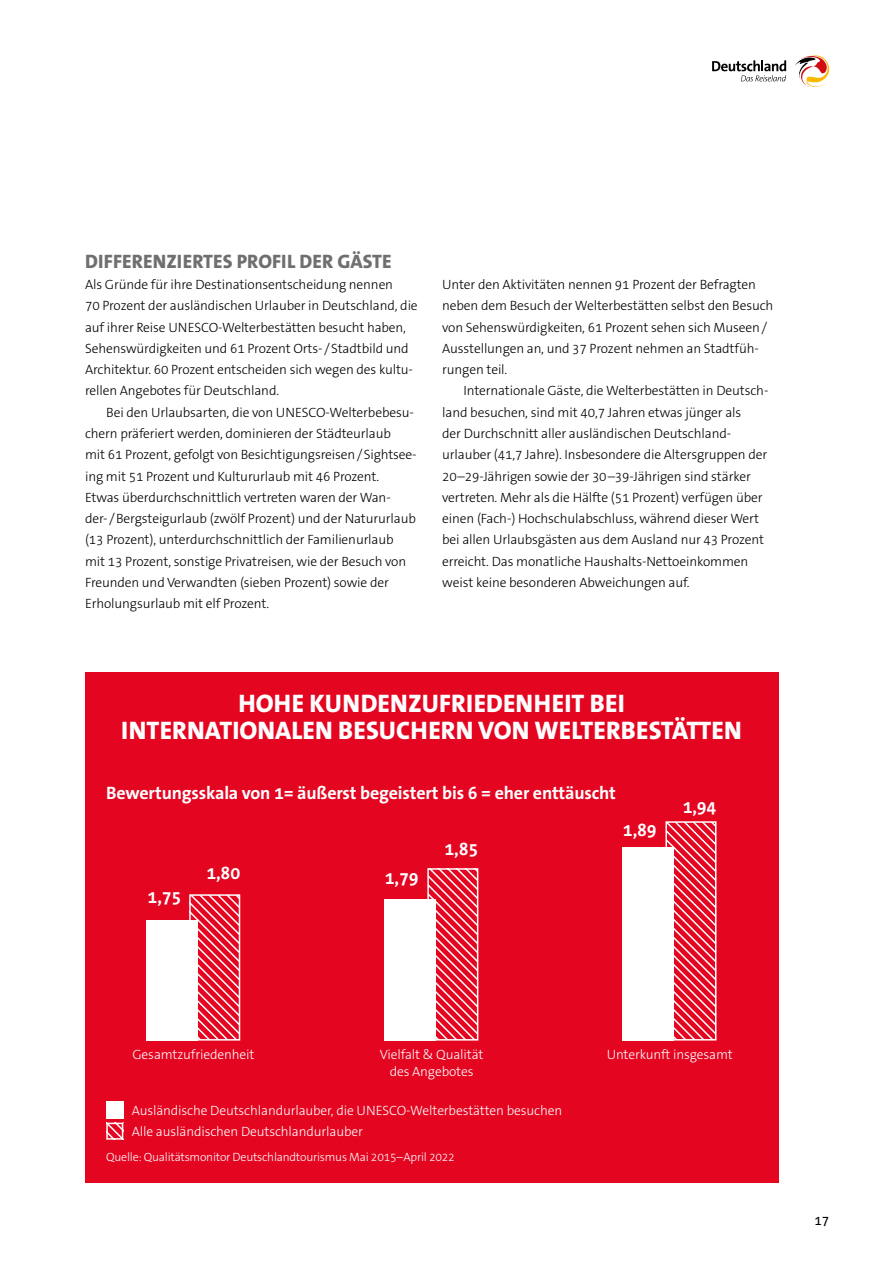
<style>
.page{position:relative;width:893px;height:1263px;background:#fff}
.page>*{position:absolute;margin:0;border:0;box-sizing:border-box;transform-origin:0 0}
.t1{font:25.5px/27px "The Sans LP8 Ex Bld";letter-spacing:.005em;color:#fff;text-align:center}
.t2{font:19.5px "The Sans LP8 Ex Bld";letter-spacing:.005em;color:#706f6f}
.Highlight{font:18px "The Sans LP7 Bld";letter-spacing:-.01em;color:#fff}
.Copy_mit_Einzug{font:13.5px/21.3px "The Sans LP3 Lig";letter-spacing:-.01em;color:#000}
.Copy_ohne_Einzug{font:13.5px/21.3px "The Sans LP3 Lig";letter-spacing:-.01em;color:#000}
.Highlight-2{font:13.5px/16.5px "The Sans LP3 Lig";letter-spacing:-.01em;color:#fff;text-align:center}
.t3{font:13.5px "The Sans LP5 Plain";color:#000}
.t4{font:12px "The Sans LP3 Lig";letter-spacing:-.02em;color:#fff}
</style>
<div class="page">
<div style="left:85px;top:672px;width:693px;height:510px;background:#e40521"></div>
<div style="left:106px;top:1101px;width:17px;height:17px;background:#fff"></div>
<svg style="left:109px;top:1126px;width:11px;height:11px"></svg>
<div style="left:106px;top:1123px;width:17px;height:17px;border:2px solid #fff"></div>
<svg style="left:192px;top:897px;width:45px;height:140px"></svg>
<div style="left:189px;top:894px;width:51px;height:146px;border:2px solid #fff"></div>
<svg style="left:430px;top:871px;width:45px;height:166px"></svg>
<div style="left:427px;top:868px;width:51px;height:172px;border:2px solid #fff"></div>
<svg style="left:668px;top:824px;width:45px;height:213px"></svg>
<div style="left:665px;top:821px;width:51px;height:219px;border:2px solid #fff"></div>
<div style="left:147px;top:920px;width:51px;height:120px;background:#fff"></div>
<div style="left:385px;top:899px;width:51px;height:141px;background:#fff"></div>
<div style="left:623px;top:847px;width:51px;height:193px;background:#fff"></div>
<svg style="left:795px;top:55px;width:34px;height:32px"></svg>
<svg style="left:712px;top:60px;width:74px;height:21px"></svg>
<h2 class="t2" style="left:85px;top:249px;width:308px">DIFFERENZIERTES PROFIL DER GÄSTE</h2>
<p class="Copy_ohne_Einzug" style="left:85px;top:274px;width:334px">Als Gründe für ihre Destinationsentscheidung nennen<br>70 Prozent der ausländischen Urlauber in Deutschland, die auf ihrer Reise UNESCO-Welterbestätten besucht haben, Sehenswürdigkeiten und 61 Prozent Orts- /Stadtbild und Architektur. 60 Prozent entscheiden sich wegen des kultu&shy;rellen Angebotes für Deutschland.</p>
<p class="Copy_mit_Einzug" style="left:85px;top:402px;width:333px;text-indent:21px">Bei den Urlaubsarten, die von UNESCO-Welterbebesu&shy;chern präferiert werden, dominieren der Städteurlaub<br>mit 61 Prozent, gefolgt von Besichtigungsreisen/Sightsee&shy;ing mit 51 Prozent und Kultururlaub mit 46 Prozent.<br>Etwas überdurchschnittlich vertreten waren der Wan&shy;der- /Bergsteigurlaub (zwölf Prozent) und der Natururlaub (13 Prozent), unterdurchschnittlich der Familienurlaub mit 13 Prozent, sonstige Privatreisen, wie der Besuch von Freunden und Verwandten (sieben Prozent) sowie der Erholungsurlaub mit elf Prozent.</p>
<p class="Copy_mit_Einzug" style="left:442px;top:274px;width:333px">Unter den Aktivitäten nennen 91 Prozent der Befragten neben dem Besuch der Welterbestätten selbst den Besuch von Sehenswürdigkeiten, 61 Prozent sehen sich Museen/ Ausstellungen an, und 37 Prozent nehmen an Stadtfüh&shy;rungen teil.</p>
<p class="Copy_mit_Einzug" style="left:442px;top:380px;width:328px;text-indent:21px">Internationale Gäste, die Welterbestätten in Deutsch&shy;land besuchen, sind mit 40,7 Jahren etwas jünger als<br>der Durchschnitt aller ausländischen Deutschland&shy;urlauber (41,7 Jahre). Insbesondere die Altersgruppen der 20–29-Jährigen sowie der 30–39-Jährigen sind stärker vertreten. Mehr als die Hälfte (51 Prozent) verfügen über einen (Fach-) Hochschulabschluss, während dieser Wert bei allen Urlaubsgästen aus dem Ausland nur 43 Prozent erreicht. Das monatliche Haushalts-Nettoeinkommen weist keine besonderen Abweichungen auf.</p>
<h2 class="t1" style="left:121px;top:690px;width:622px">HOHE KUNDENZUFRIEDENHEIT BEI<br>INTERNATIONALEN BESUCHERN VON WELTERBESTÄTTEN</h2>
<p class="Highlight" style="left:106px;top:782px;width:511px">Bewertungsskala von 1= äußerst begeistert bis 6 = eher enttäuscht</p>
<p class="Highlight" style="left:148px;top:885px;width:35px">1,75</p>
<p class="Highlight" style="left:206px;top:861px;width:35px">1,80</p>
<p class="Highlight" style="left:385px;top:867px;width:35px">1,79</p>
<p class="Highlight" style="left:445px;top:838px;width:35px">1,85</p>
<p class="Highlight" style="left:623px;top:819px;width:35px">1,89</p>
<p class="Highlight" style="left:683px;top:795px;width:35px">1,94</p>
<p class="Highlight-2" style="left:133px;top:1047px;width:123px">Gesamtzufriedenheit</p>
<p class="Highlight-2" style="left:380px;top:1047px;width:105px">Vielfalt &amp; Qualität des Angebotes</p>
<p class="Highlight-2" style="left:132px;top:1102px;width:432px">Ausländische Deutschlandurlauber, die UNESCO-Welterbestätten besuchen</p>
<p class="Highlight-2" style="left:132px;top:1123px;width:233px">Alle ausländischen Deutschlandurlauber</p>
<p class="t4" style="left:106px;top:1149px;width:350px">Quelle: Qualitätsmonitor Deutschlandtourismus Mai 2015–April 2022</p>
<p class="Highlight-2" style="left:607px;top:1047px;width:127px">Unterkunft insgesamt</p>
<p class="t3" style="left:814px;top:1211px;width:16px">17</p>
</div>
